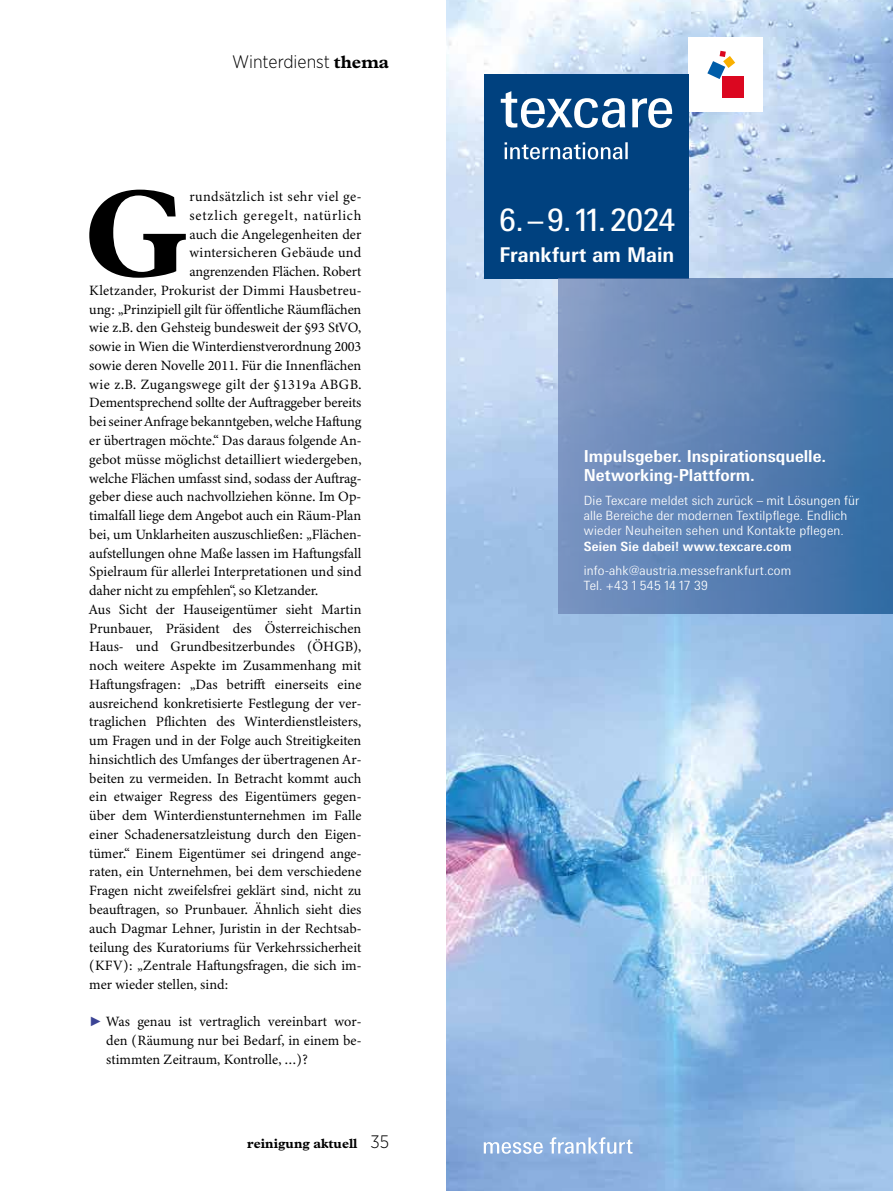
<style>
.page{position:relative;width:893px;height:1191px;background:#fff}
.page>*{position:absolute;margin:0;border:0;box-sizing:border-box;transform-origin:0 0}
.t1{font:700 124.2px "Plantin MT Pro";color:#000}
.t2{font:31.05px "Messe Univers";letter-spacing:-.015em;color:#fff}
.t3{font:700 20.4px "Messe Univers";color:#fff}
.t4{font:300 18px "Gotham Narrow";color:#000}
.t5{font:700 16.5px/19.5px "Messe Univers";color:#fff}
.t6{font:14.25px/18.8px "Minion 3";color:#000;text-align:justify}
.t7{font:14.25px "Minion 3";letter-spacing:.025em;color:#000}
.t8{font:14.25px "Minion 3";letter-spacing:.055em;color:#000}
.t9{font:700 13.5px "Plantin MT Pro";color:#000}
.t10{font:300 12.75px/15.3px "Messe Univers";letter-spacing:.01em;color:#fff}
.t11{font:700 12.75px "Messe Univers";letter-spacing:.01em;color:#fff}
.s1{font-family:"Plantin MT Pro";font-weight:700}
.s2{font-family:"Arial";font-weight:900;font-size:13.5px;color:#3b4395}
.s3{font-family:"Gotham Narrow";font-weight:300;font-size:18px}
</style>
<div class="page">
<img style="left:446px;top:0;width:447px;height:1191px">
<div style="left:688px;top:37px;width:75px;height:75px;background:#fff"></div>
<div style="left:722px;top:76px;width:22px;height:22px;background:#db0720"></div>
<svg style="left:707px;top:51px;width:28px;height:28px"></svg>
<svg style="left:484px;top:1142px;width:59px;height:11px"></svg>
<svg style="left:550px;top:1137px;width:82px;height:16px"></svg>
<div style="left:484px;top:74px;width:204px;height:205px;background:#00417f"></div>
<svg style="left:501px;top:91px;width:124px;height:37px"></svg>
<svg style="left:632px;top:98px;width:40px;height:30px"></svg>
<svg style="left:505px;top:142px;width:123px;height:17px"></svg>
<div style="left:558px;top:279px;width:335px;height:335px;background:linear-gradient(to right,#8298c4,#376da3)"></div>
<p class="t4" style="left:232px;top:51px;width:158px">Winterdienst <span class="s1">thema</span></p>
<h1 class="t1" style="left:83px;top:160px;width:106px">G</h1>
<p class="t7" style="left:189px;top:187px;width:173px">rundsätzlich ist sehr viel ge-</p>
<p class="t8" style="left:189px;top:205px;width:173px">setzlich geregelt, natürlich</p>
<p class="t6" style="left:189px;top:224px;width:173px">auch die Angelegenheiten der</p>
<p class="t6" style="left:189px;top:243px;width:174px">wintersicheren Gebäude und</p>
<p class="t6" style="left:189px;top:262px;width:174px">angrenzenden Flächen. Robert</p>
<p class="t6" style="left:89px;top:281px;width:274px">Kletzander, Prokurist der Dimmi Hausbetreu-</p>
<p class="t6" style="left:89px;top:299px;width:274px">ung: „Prinzipiell gilt für öffentliche Räumflächen</p>
<p class="t6" style="left:89px;top:318px;width:274px">wie z.B. den Gehsteig bundesweit der §93 StVO,</p>
<p class="t6" style="left:89px;top:337px;width:274px">sowie in Wien die Winterdienstverordnung 2003</p>
<p class="t6" style="left:89px;top:356px;width:274px">sowie deren Novelle 2011. Für die Innenflächen</p>
<p class="t7" style="left:89px;top:374px;width:274px">wie z.B. Zugangswege gilt der §1319a ABGB.</p>
<p class="t6" style="left:89px;top:393px;width:274px">Dementsprechend sollte der Auftraggeber bereits</p>
<p class="t6" style="left:89px;top:412px;width:274px">bei seiner Anfrage bekanntgeben, welche Haftung</p>
<p class="t6" style="left:89px;top:431px;width:274px">er übertragen möchte.“ Das daraus folgende An-</p>
<p class="t6" style="left:89px;top:450px;width:274px">gebot müsse möglichst detailliert wiedergeben,</p>
<p class="t6" style="left:89px;top:468px;width:274px">welche Flächen umfasst sind, sodass der Auftrag-</p>
<p class="t6" style="left:89px;top:487px;width:274px">geber diese auch nachvollziehen könne. Im Op-</p>
<p class="t6" style="left:89px;top:506px;width:273px">timalfall liege dem Angebot auch ein Räum-Plan</p>
<p class="t6" style="left:89px;top:525px;width:274px">bei, um Unklarheiten auszuschließen: „Flächen-</p>
<p class="t6" style="left:89px;top:543px;width:274px">aufstellungen ohne Maße lassen im Haftungsfall</p>
<p class="t6" style="left:89px;top:562px;width:274px">Spielraum für allerlei Interpretationen und sind</p>
<p class="t6" style="left:89px;top:581px;width:230px">daher nicht zu empfehlen“, so Kletzander.</p>
<p class="t6" style="left:89px;top:600px;width:274px">Aus Sicht der Hauseigentümer sieht Martin</p>
<p class="t6" style="left:89px;top:618px;width:274px">Prunbauer, Präsident des Österreichischen</p>
<p class="t6" style="left:89px;top:637px;width:274px">Haus- und Grundbesitzerbundes (ÖHGB),</p>
<p class="t6" style="left:89px;top:656px;width:274px">noch weitere Aspekte im Zusammenhang mit</p>
<p class="t6" style="left:89px;top:675px;width:274px">Haftungsfragen: „Das betrifft einerseits eine</p>
<p class="t6" style="left:89px;top:693px;width:274px">ausreichend konkretisierte Festlegung der ver-</p>
<p class="t6" style="left:89px;top:712px;width:274px">traglichen Pflichten des Winterdienstleisters,</p>
<p class="t6" style="left:89px;top:731px;width:274px">um Fragen und in der Folge auch Streitigkeiten</p>
<p class="t6" style="left:89px;top:750px;width:274px">hinsichtlich des Umfanges der übertragenen Ar-</p>
<p class="t6" style="left:89px;top:768px;width:274px">beiten zu vermeiden. In Betracht kommt auch</p>
<p class="t6" style="left:89px;top:787px;width:274px">ein etwaiger Regress des Eigentümers gegen-</p>
<p class="t6" style="left:89px;top:806px;width:274px">über dem Winterdienstunternehmen im Falle</p>
<p class="t6" style="left:89px;top:825px;width:274px">einer Schadenersatzleistung durch den Eigen-</p>
<p class="t6" style="left:89px;top:843px;width:274px">tümer.“ Einem Eigentümer sei dringend ange-</p>
<p class="t6" style="left:89px;top:862px;width:274px">raten, ein Unternehmen, bei dem verschiedene</p>
<p class="t6" style="left:89px;top:881px;width:274px">Fragen nicht zweifelsfrei geklärt sind, nicht zu</p>
<p class="t6" style="left:89px;top:900px;width:274px">beauftragen, so Prunbauer. Ähnlich sieht dies</p>
<p class="t6" style="left:89px;top:918px;width:274px">auch Dagmar Lehner, Juristin in der Rechtsab-</p>
<p class="t6" style="left:89px;top:937px;width:274px">teilung des Kuratoriums für Verkehrssicherheit</p>
<p class="t6" style="left:89px;top:956px;width:274px">(KFV): „Zentrale Haftungsfragen, die sich im-</p>
<p class="t6" style="left:89px;top:975px;width:141px">mer wieder stellen, sind:</p>
<p class="t6" style="left:106px;top:1012px;width:257px;text-indent:-17px"><span class="s2">►</span> Was genau ist vertraglich vereinbart wor&shy;den (Räumung nur bei Bedarf, in einem be&shy;stimmten Zeitraum, Kontrolle, …)?</p>
<p class="t9" style="left:247px;top:1135px;width:143px">reinigung aktuell <span class="s3">35</span></p>
<h2 class="t2" style="left:499px;top:201px;width:178px">6.–9.11.2024</h2>
<h3 class="t3" style="left:499px;top:242px;width:176px">Frankfurt am Main</h3>
<p class="t5" style="left:584px;top:445px;width:244px">Impulsgeber. Inspirationsquelle.<br>Networking-Plattform.</p>
<p class="t10" style="left:584px;top:492px;width:277px">Die Texcare meldet sich zurück – mit Lösungen für alle Bereiche der modernen Textilpflege. Endlich wieder Neuheiten sehen und Kontakte pflegen.</p>
<p class="t11" style="left:584px;top:538px;width:209px">Seien Sie dabei! www.texcare.com</p>
<p class="t10" style="left:584px;top:562px;width:209px">info-ahk@austria.messefrankfurt.com<br>Tel. +43 1 545 14 17 39</p>
</div>
